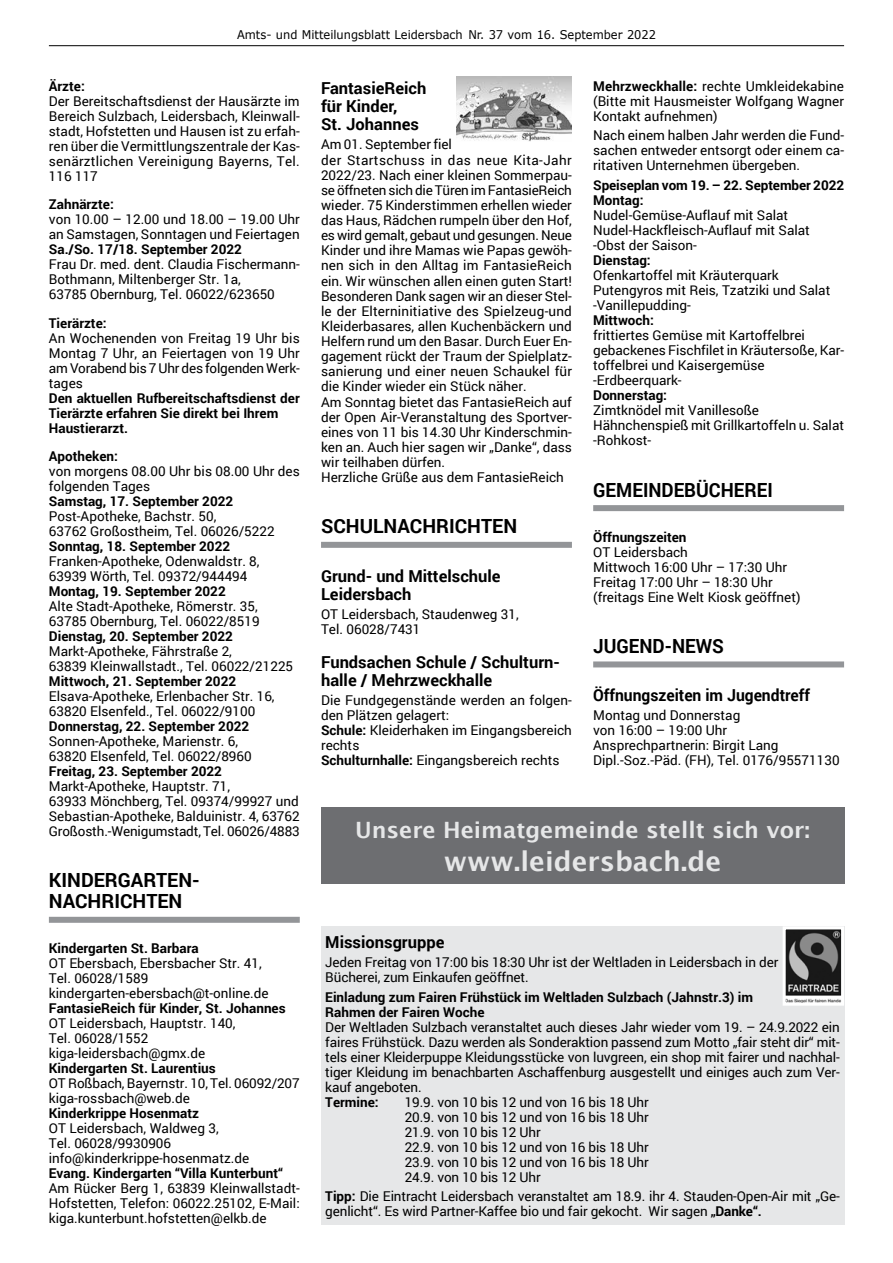
<style>
.page{position:relative;width:893px;height:1263px;background:#fff}
.page>*{position:absolute;margin:0;border:0;box-sizing:border-box;transform-origin:0 0}
.t1{font:700 27px "Lucida Grande";color:#e6e7e8}
.t2{font:700 22.5px "Lucida Grande";color:#e6e7e8}
.t3{font:700 19.5px "Roboto";color:#000}
.t4{font:700 19.5px "Roboto";color:#000;scale:.95 1}
.t5{font:700 16.5px/18.1px "Roboto";color:#000}
.t6{font:700 16.5px "Roboto";color:#000;scale:.95 1}
.t7{font:13.5px/15px "Roboto";color:#000}
.t8{font:700 13.5px/15px "Roboto";color:#000}
.t9{font:12px "Verdana";color:#000;scale:.95 1}
.s1{font-weight:700}
</style>
<div class="page">
<hr style="left:49px;top:45px;width:795px;height:1px;background:#000">
<div style="left:49px;top:917px;width:251px;height:6px;background:#939598"></div>
<div style="left:593px;top:505px;width:251px;height:6px;background:#939598"></div>
<div style="left:593px;top:661px;width:251px;height:6px;background:#939598"></div>
<div style="left:321px;top:542px;width:251px;height:6px;background:#939598"></div>
<div style="left:321px;top:808px;width:523px;height:76px;background:#6d6e71"></div>
<img style="left:456px;top:77px;width:116px;height:64px">
<div style="left:321px;top:926px;width:523px;height:299px;background:#e6e7e8"></div>
<svg style="left:783px;top:926px;width:62px;height:81px;background:#767676"></svg>
<p class="t9" style="left:237px;top:27px;width:443px">Amts- und Mitteilungsblatt Leidersbach Nr. 37 vom 16. September 2022</p>
<p class="t8" style="left:49px;top:78px;width:37px">Ärzte:</p>
<p class="t7" style="left:49px;top:93px;width:252px;text-align:justify">Der Bereitschaftsdienst der Hausärzte im Bereich Sulzbach, Leidersbach, Kleinwall&shy;stadt, Hofstetten und Hausen ist zu erfah&shy;ren über die Vermittlungszentrale der Kas&shy;senärztlichen Vereinigung Bayerns, Tel.<br>116 117</p>
<p class="t8" style="left:49px;top:196px;width:66px">Zahnärzte:</p>
<p class="t7" style="left:49px;top:211px;width:252px">von 10.00 – 12.00 und 18.00 – 19.00 Uhr an Samstagen, Sonntagen und Feiertagen</p>
<p class="t8" style="left:49px;top:241px;width:195px">Sa./So. 17/18. September 2022</p>
<p class="t7" style="left:49px;top:256px;width:252px">Frau Dr. med. dent. Claudia Fischermann-<br>Bothmann, Miltenberger Str. 1a,<br>63785 Obernburg, Tel. 06022/623650</p>
<p class="t8" style="left:49px;top:315px;width:59px">Tierärzte:</p>
<p class="t7" style="left:49px;top:330px;width:252px;text-align:justify">An Wochenenden von Freitag 19 Uhr bis Montag 7 Uhr, an Feiertagen von 19 Uhr am Vorabend bis 7 Uhr des folgenden Werk&shy;tages</p>
<p class="t8" style="left:49px;top:390px;width:252px">Den aktuellen Rufbereitschaftsdienst der<br>Tierärzte erfahren Sie direkt bei Ihrem<br>Haustierarzt.</p>
<p class="t8" style="left:49px;top:448px;width:71px">Apotheken:</p>
<p class="t7" style="left:49px;top:463px;width:252px">von morgens 08.00 Uhr bis 08.00 Uhr des folgenden Tages</p>
<p class="t8" style="left:49px;top:493px;width:186px">Samstag, 17. September 2022</p>
<p class="t7" style="left:49px;top:508px;width:227px">Post-Apotheke, Bachstr. 50,<br>63762 Großostheim, Tel. 06026/5222</p>
<p class="t8" style="left:49px;top:538px;width:183px">Sonntag, 18. September 2022</p>
<p class="t7" style="left:49px;top:553px;width:212px">Franken-Apotheke, Odenwaldstr. 8,<br>63939 Wörth, Tel. 09372/944494</p>
<p class="t8" style="left:49px;top:583px;width:178px">Montag, 19. September 2022</p>
<p class="t7" style="left:49px;top:598px;width:212px">Alte Stadt-Apotheke, Römerstr. 35,<br>63785 Obernburg, Tel. 06022/8519</p>
<p class="t8" style="left:49px;top:628px;width:186px">Dienstag, 20. September 2022</p>
<p class="t7" style="left:49px;top:643px;width:246px">Markt-Apotheke, Fährstraße 2,<br>63839 Kleinwallstadt., Tel. 06022/21225</p>
<p class="t8" style="left:49px;top:673px;width:189px">Mittwoch, 21. September 2022</p>
<p class="t7" style="left:49px;top:688px;width:227px">Elsava-Apotheke, Erlenbacher Str. 16,<br>63820 Elsenfeld., Tel. 06022/9100</p>
<p class="t8" style="left:49px;top:718px;width:202px">Donnerstag, 22. September 2022</p>
<p class="t7" style="left:49px;top:733px;width:204px">Sonnen-Apotheke, Marienstr. 6,<br>63820 Elsenfeld, Tel. 06022/8960</p>
<p class="t8" style="left:49px;top:763px;width:175px">Freitag, 23. September 2022</p>
<p class="t7" style="left:49px;top:778px;width:252px">Markt-Apotheke, Hauptstr. 71,<br>63933 Mönchberg, Tel. 09374/99927 und Sebastian-Apotheke, Balduinistr. 4, 63762<br>Großosth.-Wenigumstadt, Tel. 06026/4883</p>
<h3 class="t3" style="left:49px;top:866px;width:12px">Kinde</h3>
<h3 class="t3" style="left:105px;top:866px;width:64px">rgarten</h3>
<h3 class="t3" style="left:192px;top:866px;width:9px">-</h3>
<h3 class="t3" style="left:49px;top:887px;width:110px">Nachrichten</h3>
<p class="t8" style="left:49px;top:940px;width:151px">Kindergarten St. Barbara</p>
<p class="t7" style="left:49px;top:955px;width:221px">OT Ebersbach, Ebersbacher Str. 41,<br>Tel. 06028/1589 kindergarten-ebersbach@t-online.de</p>
<p class="t8" style="left:49px;top:1000px;width:238px">FantasieReich für Kinder, St. Johannes</p>
<p class="t7" style="left:49px;top:1015px;width:188px">OT Leidersbach, Hauptstr. 140,<br>Tel. 06028/1552 kiga-leidersbach@gmx.de</p>
<p class="t8" style="left:49px;top:1060px;width:168px">Kindergarten St. Laurentius</p>
<p class="t7" style="left:49px;top:1075px;width:252px">OT Roßbach, Bayernstr. 10, Tel. 06092/207 kiga-rossbach@web.de</p>
<p class="t8" style="left:49px;top:1105px;width:152px">Kinderkrippe Hosenmatz</p>
<p class="t7" style="left:49px;top:1120px;width:202px">OT Leidersbach, Waldweg 3,<br>Tel. 06028/9930906 info@kinderkrippe-hosenmatz.de</p>
<p class="t8" style="left:49px;top:1165px;width:236px">Evang. Kindergarten “Villa Kunterbunt“</p>
<p class="t7" style="left:49px;top:1180px;width:252px;text-align:justify">Am Rücker Berg 1, 63839 Kleinwallstadt-Hofstetten, Telefon: 06022.25102, E-Mail: kiga.kunterbunt.hofstetten@elkb.de</p>
<p class="t5" style="left:321px;top:78px;width:107px">FantasieReich für Kinder,<br>St. Johannes</p>
<p class="t7" style="left:321px;top:137px;width:252px">Am 01. September fiel<br>der Startschuss in das neue Kita-Jahr 2022/23. Nach einer kleinen Sommerpau&shy;se öffneten sich die Türen im FantasieReich wieder. 75 Kinderstimmen erhellen wieder das Haus, Rädchen rumpeln über den Hof, es wird gemalt, gebaut und gesungen. Neue Kinder und ihre Mamas wie Papas gewöh&shy;nen sich in den Alltag im FantasieReich ein. Wir wünschen allen einen guten Start!<br>Besonderen Dank sagen wir an dieser Stel&shy;le der Elterninitiative des Spielzeug-und Kleiderbasares, allen Kuchenbäckern und Helfern rund um den Basar. Durch Euer En&shy;gagement rückt der Traum der Spielplatz&shy;sanierung und einer neuen Schaukel für die Kinder wieder ein Stück näher.<br>Am Sonntag bietet das FantasieReich auf der Open Air-Veranstaltung des Sportver&shy;eines von 11 bis 14.30 Uhr Kinderschmin&shy;ken an. Auch hier sagen wir „Danke“, dass wir teilhaben dürfen.<br>Herzliche Grüße aus dem FantasieReich</p>
<h3 class="t3" style="left:321px;top:513px;width:52px">Schulna</h3>
<h3 class="t3" style="left:410px;top:513px;width:84px">chrichten</h3>
<p class="t5" style="left:321px;top:566px;width:181px">Grund- und Mittelschule<br>Leidersbach</p>
<p class="t7" style="left:321px;top:606px;width:199px">OT Leidersbach, Staudenweg 31,<br>Tel. 06028/7431</p>
<p class="t5" style="left:321px;top:652px;width:240px">Fundsachen Schule / Schulturn&shy;halle / Mehrzweckhalle</p>
<p class="t7" style="left:321px;top:692px;width:252px">Die Fundgegenstände werden an folgen&shy;den Plätzen gelagert:<br><span class="s1">Schule:</span> Kleiderhaken im Eingangsbereich rechts<br><span class="s1">Schulturnhalle:</span> Eingangsbereich rechts</p>
<p class="t7" style="left:593px;top:78px;width:252px;text-align:justify"><span class="s1">Mehrzweckhalle:</span> rechte Umkleidekabine (Bitte mit Hausmeister Wolfgang Wagner Kontakt aufnehmen)</p>
<p class="t7" style="left:593px;top:127px;width:252px;text-align:justify">Nach einem halben Jahr werden die Fund&shy;sachen entweder entsorgt oder einem ca&shy;ritativen Unternehmen übergeben.</p>
<p class="t8" style="left:593px;top:177px;width:252px">Speiseplan vom 19. – 22. September 2022<br>Montag:</p>
<p class="t7" style="left:593px;top:207px;width:218px">Nudel-Gemüse-Auflauf mit Salat<br>Nudel-Hackfleisch-Auflauf mit Salat -Obst der Saison-</p>
<p class="t8" style="left:593px;top:252px;width:59px">Dienstag:</p>
<p class="t7" style="left:593px;top:267px;width:239px">Ofenkartoffel mit Kräuterquark<br>Putengyros mit Reis, Tzatziki und Salat -Vanillepudding-</p>
<p class="t8" style="left:593px;top:312px;width:62px">Mittwoch:</p>
<p class="t7" style="left:593px;top:327px;width:252px">frittiertes Gemüse mit Kartoffelbrei gebackenes Fischfilet in Kräutersoße, Kar&shy;toffelbrei und Kaisergemüse -Erdbeerquark-</p>
<p class="t8" style="left:593px;top:387px;width:75px">Donnerstag:</p>
<p class="t7" style="left:593px;top:402px;width:252px">Zimtknödel mit Vanillesoße<br>Hähnchenspieß mit Grillkartoffeln u. Salat -Rohkost-</p>
<h3 class="t4" style="left:593px;top:476px;width:26px">Gemeindeb</h3>
<h3 class="t4" style="left:696px;top:476px;width:72px">ücherei</h3>
<p class="t8" style="left:593px;top:529px;width:95px">Öffnungszeiten</p>
<p class="t7" style="left:593px;top:544px;width:209px">OT Leidersbach<br>Mittwoch 16:00 Uhr – 17:30 Uhr<br>Freitag 17:00 Uhr – 18:30 Uhr (freitags Eine Welt Kiosk geöffnet)</p>
<h3 class="t4" style="left:593px;top:632px;width:25px">Jugend</h3>
<h3 class="t4" style="left:665px;top:632px;width:36px">-News</h3>
<p class="t6" style="left:593px;top:683px;width:230px">Öffnungszeiten im Jugendtreff</p>
<p class="t7" style="left:593px;top:707px;width:248px">Montag und Donnerstag<br>von 16:00 – 19:00 Uhr<br>Ansprechpartnerin: Birgit Lang<br>Dipl.-Soz.-Päd. (FH), Tel. 0176/95571130</p>
<h2 class="t2" style="left:355px;top:812px;width:456px">Unsere Heimatgemeinde stellt sich vor:</h2>
<h1 class="t1" style="left:444px;top:840px;width:279px">www.leidersbach.de</h1>
<p class="t5" style="left:325px;top:932px;width:121px">Missionsgruppe</p>
<p class="t7" style="left:325px;top:954px;width:455px">Jeden Freitag von 17:00 bis 18:30 Uhr ist der Weltladen in Leidersbach in der<br>Bücherei, zum Einkaufen geöffnet.</p>
<p class="t8" style="left:325px;top:989px;width:429px">Einladung zum Fairen Frühstück im Weltladen Sulzbach (Jahnstr.3) im<br>Rahmen der Fairen Woche</p>
<p class="t7" style="left:325px;top:1019px;width:516px;text-align:justify">Der Weltladen Sulzbach veranstaltet auch dieses Jahr wieder vom 19. – 24.9.2022 ein faires Frühstück. Dazu werden als Sonderaktion passend zum Motto „fair steht dir“ mit&shy;tels einer Kleiderpuppe Kleidungsstücke von luvgreen, ein shop mit fairer und nachhal&shy;tiger Kleidung im benachbarten Aschaffenburg ausgestellt und einiges auch zum Ver&shy;kauf angeboten.</p>
<p class="t8" style="left:325px;top:1094px;width:55px">Termine:</p>
<p class="t7" style="left:405px;top:1094px;width:245px">19.9. von 10 bis 12 und von 16 bis 18 Uhr<br>20.9. von 10 bis 12 und von 16 bis 18 Uhr<br>21.9. von 10 bis 12 Uhr<br>22.9. von 10 bis 12 und von 16 bis 18 Uhr<br>23.9. von 10 bis 12 und von 16 bis 18 Uhr<br>24.9. von 10 bis 12 Uhr</p>
<p class="t7" style="left:325px;top:1188px;width:516px"><span class="s1">Tipp:</span> Die Eintracht Leidersbach veranstaltet am 18.9. ihr 4. Stauden-Open-Air mit „Ge&shy;genlicht“. Es wird Partner-Kaffee bio und fair gekocht. Wir sagen <span class="s1">„Danke“.</span></p>
</div>
